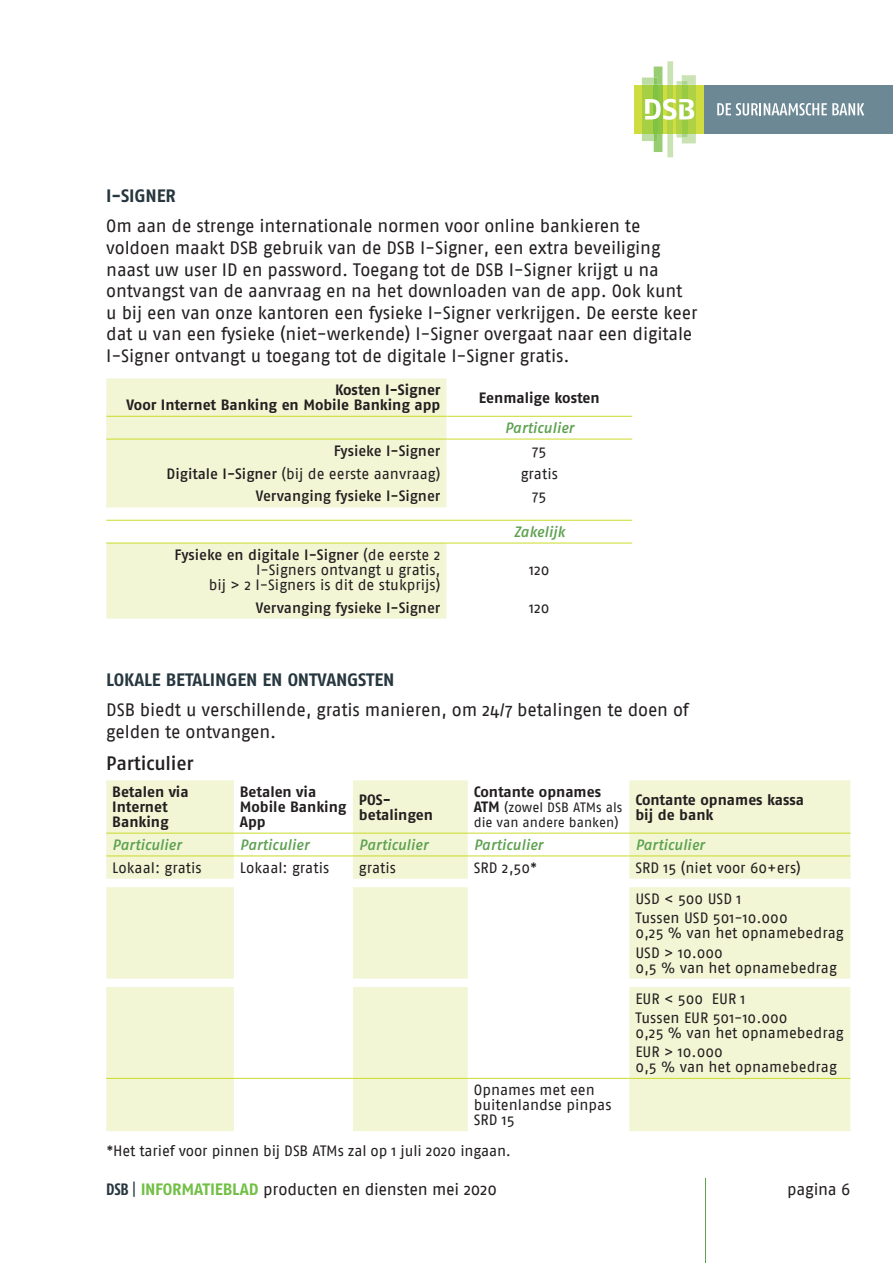
<style>
.page{position:relative;width:893px;height:1263px;background:#fff}
.page>*{position:absolute;margin:0;border:0;box-sizing:border-box;transform-origin:0 0}
.t1{font:500 19.5px "Fago No";letter-spacing:-.015em;color:#231f20}
.t2{font:18px/21.6px "Fago No";letter-spacing:-.01em;color:#231f20}
.t3{font:18px "Fago No Bold TF";letter-spacing:-.01em;color:#27373f}
.t4{font:16.5px "Fago No";letter-spacing:-.02em;color:#231f20}
.t5{font:15px/15px "Fago No";color:#231f20}
.t6{font:15px/15px "Fago No Bold TF";color:#231f20}
.t7{font:italic 500 15px "Fago No";letter-spacing:-.005em;color:#5da14f}
.t8{font:500 15px "Fago No";letter-spacing:-.005em;color:#231f20}
.t9{font:13.5px/15px "Fago No";color:#231f20}
.s1{font-weight:500}
.s2{font-family:"Fago No Bold TF";font-size:15px}
.s3{font-family:"Fago Co";font-weight:700;color:#27373f}
.s4{font-family:"Fago Co Tf";color:#27373f}
.s5{font-family:"Fago No Bold TF";color:#71bf44}
</style>
<div class="page">
<div style="left:635px;top:85px;width:69px;height:49px;background:#cfdd41"></div>
<div style="left:704px;top:85px;width:189px;height:49px;background:#6c8895"></div>
<svg style="left:717px;top:103px;width:147px;height:13px"></svg>
<svg style="left:642px;top:61px;width:54px;height:96px"></svg>
<hr style="left:705px;top:1178px;width:1px;height:85px;background:#5da14f">
<svg style="left:106px;top:378px;width:340px;height:241px;background:#f3f7da"></svg>
<hr style="left:106px;top:520px;width:340px;height:1px;background:#cadb2a">
<hr style="left:446px;top:520px;width:186px;height:1px;background:#cadb2a">
<hr style="left:106px;top:543px;width:340px;height:1px;background:#cadb2a">
<hr style="left:446px;top:543px;width:186px;height:1px;background:#cadb2a">
<hr style="left:106px;top:416px;width:340px;height:1px;background:#cadb2a">
<hr style="left:446px;top:416px;width:186px;height:1px;background:#cadb2a">
<hr style="left:106px;top:439px;width:340px;height:1px;background:#cadb2a">
<hr style="left:446px;top:439px;width:186px;height:1px;background:#cadb2a">
<svg style="left:106px;top:780px;width:744px;height:351px;fill:#f2f6d5"></svg>
<hr style="left:106px;top:1078px;width:128px;height:1px;background:#cadb2a">
<hr style="left:234px;top:1078px;width:119px;height:1px;background:#cadb2a">
<hr style="left:353px;top:1078px;width:115px;height:1px;background:#cadb2a">
<hr style="left:468px;top:1078px;width:161px;height:1px;background:#cadb2a">
<hr style="left:629px;top:1078px;width:221px;height:1px;background:#cadb2a">
<hr style="left:106px;top:833px;width:128px;height:1px;background:#cadb2a">
<hr style="left:234px;top:833px;width:119px;height:1px;background:#cadb2a">
<hr style="left:353px;top:833px;width:115px;height:1px;background:#cadb2a">
<hr style="left:468px;top:833px;width:161px;height:1px;background:#cadb2a">
<hr style="left:629px;top:833px;width:221px;height:1px;background:#cadb2a">
<hr style="left:106px;top:855px;width:128px;height:1px;background:#cadb2a">
<hr style="left:234px;top:855px;width:119px;height:1px;background:#cadb2a">
<hr style="left:353px;top:855px;width:115px;height:1px;background:#cadb2a">
<hr style="left:468px;top:855px;width:161px;height:1px;background:#cadb2a">
<hr style="left:629px;top:855px;width:221px;height:1px;background:#cadb2a">
<p class="t3" style="left:106px;top:185px;width:71px">I-SIGNER</p>
<p class="t2" style="left:106px;top:215px;width:593px">Om aan de strenge internationale normen voor online bankieren te voldoen maakt DSB gebruik van de DSB I-Signer, een extra beveiliging naast uw user ID en password. Toegang tot de DSB I-Signer krijgt u na ontvangst van de aanvraag en na het downloaden van de app. Ook kunt<br>u bij een van onze kantoren een fysieke I-Signer verkrijgen. De eerste keer dat u van een fysieke (niet-werkende) I-Signer overgaat naar een digitale I-Signer ontvangt u toegang tot de digitale I-Signer gratis.</p>
<p class="t6" style="left:126px;top:382px;width:316px;text-align:right">Kosten I-Signer<br>Voor Internet Banking en Mobile Banking app</p>
<p class="t6" style="left:479px;top:390px;width:122px">Eenmalige kosten</p>
<p class="t7" style="left:505px;top:419px;width:71px">Particulier</p>
<p class="t8" style="left:334px;top:442px;width:108px">Fysieke I-Signer</p>
<p class="t5" style="left:532px;top:443px;width:16px">75</p>
<p class="t5" style="left:166px;top:466px;width:275px"><span class="s1">Digitale I-Signer</span> (bij de eerste aanvraag)</p>
<p class="t5" style="left:521px;top:466px;width:39px">gratis</p>
<p class="t8" style="left:256px;top:488px;width:186px">Vervanging fysieke I-Signer</p>
<p class="t5" style="left:532px;top:489px;width:16px">75</p>
<p class="t7" style="left:514px;top:523px;width:53px">Zakelijk</p>
<p class="t5" style="left:175px;top:547px;width:267px;text-align:right"><span class="s1">Fysieke en digitale I-Signer</span> (de eerste 2<br>I-Signers ontvangt u gratis,<br>bij &gt; 2 I-Signers is dit de stukprijs)</p>
<p class="t5" style="left:529px;top:562px;width:22px">120</p>
<p class="t8" style="left:256px;top:599px;width:186px">Vervanging fysieke I-Signer</p>
<p class="t5" style="left:529px;top:600px;width:22px">120</p>
<p class="t3" style="left:106px;top:669px;width:290px">LOKALE BETALINGEN EN ONTVANGSTEN</p>
<p class="t2" style="left:106px;top:699px;width:584px">DSB biedt u verschillende, gratis manieren, om 24/7 betalingen te doen of gelden te ontvangen.</p>
<p class="t1" style="left:106px;top:752px;width:89px">Particulier</p>
<p class="t6" style="left:112px;top:784px;width:78px">Betalen via<br>Internet<br>Banking</p>
<p class="t6" style="left:240px;top:784px;width:108px">Betalen via<br>Mobile Banking<br>App</p>
<p class="t6" style="left:359px;top:792px;width:76px">POS&shy;betalingen</p>
<p class="t6" style="left:474px;top:784px;width:129px">Contante opnames</p>
<p class="t9" style="left:474px;top:800px;width:150px"><span class="s2">ATM</span> (zowel DSB ATMs als die van andere banken)</p>
<p class="t6" style="left:635px;top:792px;width:170px">Contante opnames kassa bij de bank</p>
<p class="t7" style="left:112px;top:836px;width:71px">Particulier</p>
<p class="t7" style="left:240px;top:836px;width:71px">Particulier</p>
<p class="t7" style="left:359px;top:836px;width:71px">Particulier</p>
<p class="t7" style="left:474px;top:836px;width:71px">Particulier</p>
<p class="t7" style="left:635px;top:836px;width:71px">Particulier</p>
<p class="t5" style="left:112px;top:860px;width:91px">Lokaal: gratis</p>
<p class="t5" style="left:240px;top:860px;width:91px">Lokaal: gratis</p>
<p class="t5" style="left:359px;top:860px;width:39px">gratis</p>
<p class="t5" style="left:474px;top:860px;width:65px">SRD 2,50*</p>
<p class="t5" style="left:635px;top:852px;width:167px;line-height:31.3px">SRD 15 (niet voor 60+ers)<br>USD &lt; 500 USD 1</p>
<p class="t5" style="left:635px;top:910px;width:210px">Tussen USD 501-10.000<br>0,25 % van het opnamebedrag</p>
<p class="t5" style="left:635px;top:945px;width:203px">USD &gt; 10.000<br>0,5 % van het opnamebedrag</p>
<p class="t5" style="left:635px;top:989px;width:154px;line-height:19.2px">EUR &lt; 500 EUR 1<br>Tussen EUR 501-10.000</p>
<p class="t5" style="left:635px;top:1023px;width:210px;line-height:19.2px">0,25 % van het opnamebedrag<br>EUR &gt; 10.000</p>
<p class="t5" style="left:635px;top:1059px;width:203px">0,5 % van het opnamebedrag</p>
<p class="t5" style="left:474px;top:1082px;width:139px">Opnames met een buitenlandse pinpas<br>SRD 15</p>
<p class="t5" style="left:106px;top:1143px;width:406px">*Het tarief voor pinnen bij DSB ATMs zal op 1 juli 2020 ingaan.</p>
<p class="t4" style="left:106px;top:1180px;width:392px"><span class="s3">DSB</span> <span class="s4">|</span> <span class="s5">INFORMATIEBLAD</span> producten en diensten mei 2020</p>
<p class="t4" style="left:787px;top:1180px;width:65px">pagina 6</p>
</div>
